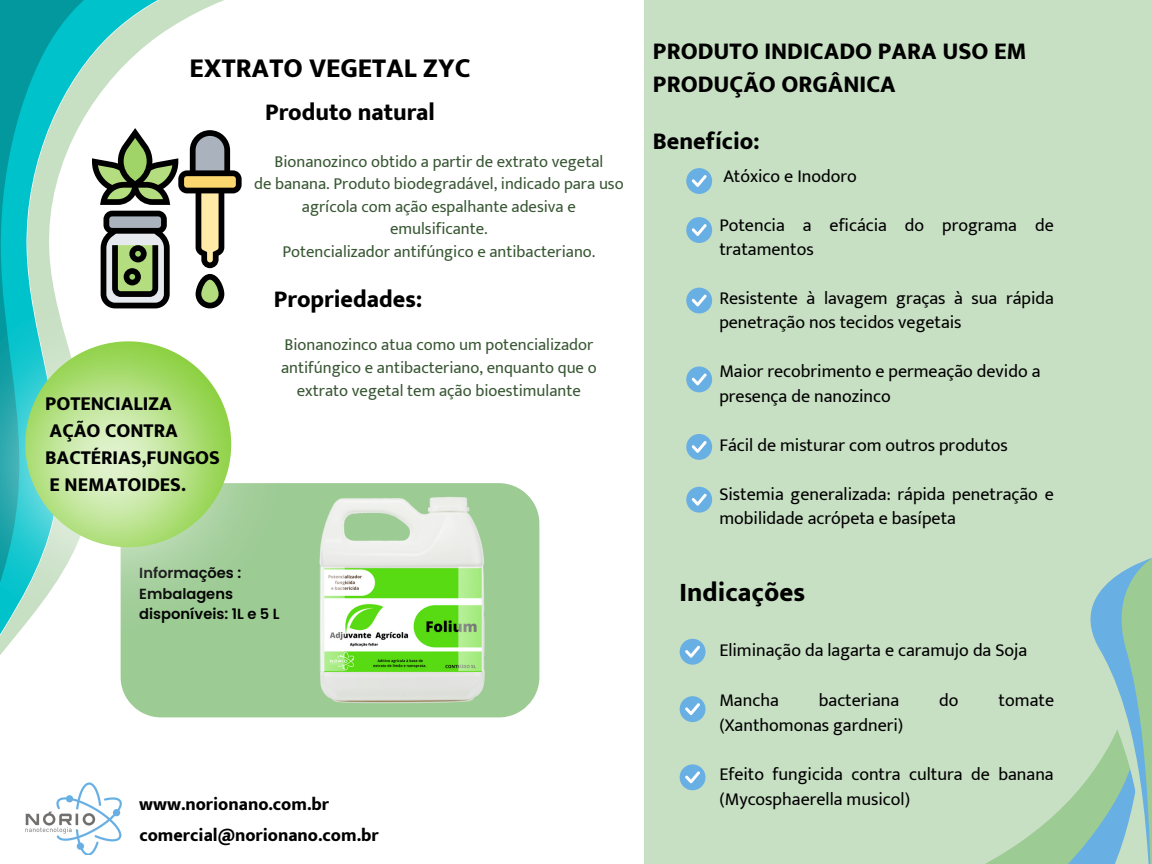
<style>
.page{position:relative;width:1152px;height:864px;background:#fff}
.page>*{position:absolute;margin:0;border:0;box-sizing:border-box;transform-origin:0 0}
.t1{font:800 27.3px "Mukta Mahee";color:#000}
.t2{font:800 26.7px "Mukta Mahee";color:#000}
.t3{font:800 24px "Mukta Mahee";color:#000}
.t4{font:800 19.65px "Mukta Mahee";color:#000}
.t5{font:18px/24.5px "Mukta";color:#000}
.t6{font:800 18px "Mukta Mahee";color:#000}
.t7{font:16.65px "Mukta";color:#385733}
.t8{font:600 14.7px/20.2px "Poppins";color:#000}
</style>
<div class="page">
<svg style="left:105px;top:0;width:84px;height:718px"></svg>
<svg style="left:0;top:0;width:105px;height:655px"></svg>
<img style="left:25px;top:782px;width:97px;height:72px">
<div style="left:644px;top:0;width:508px;height:864px;background:#c7dfc3"></div>
<div style="left:686px;top:168px;width:26px;height:26px;background:#68afe3;border-radius:50%"></div>
<svg style="left:692px;top:175px;width:15px;height:12px"></svg>
<div style="left:686px;top:217px;width:26px;height:26px;background:#68afe3;border-radius:50%"></div>
<svg style="left:692px;top:224px;width:15px;height:12px"></svg>
<div style="left:686px;top:288px;width:26px;height:25px;background:#68afe3;border-radius:50%"></div>
<svg style="left:692px;top:295px;width:15px;height:11px"></svg>
<div style="left:686px;top:367px;width:26px;height:25px;background:#68afe3;border-radius:50%"></div>
<svg style="left:692px;top:373px;width:15px;height:12px"></svg>
<div style="left:686px;top:434px;width:26px;height:26px;background:#68afe3;border-radius:50%"></div>
<svg style="left:692px;top:441px;width:15px;height:12px"></svg>
<div style="left:686px;top:487px;width:26px;height:26px;background:#68afe3;border-radius:50%"></div>
<svg style="left:692px;top:494px;width:15px;height:12px"></svg>
<div style="left:680px;top:639px;width:26px;height:26px;background:#68afe3;border-radius:50%"></div>
<svg style="left:685px;top:646px;width:15px;height:12px"></svg>
<div style="left:680px;top:696px;width:26px;height:26px;background:#68afe3;border-radius:50%"></div>
<svg style="left:685px;top:703px;width:15px;height:12px"></svg>
<div style="left:680px;top:764px;width:26px;height:26px;background:#68afe3;border-radius:50%"></div>
<svg style="left:685px;top:771px;width:15px;height:12px"></svg>
<div style="left:121px;top:483px;width:418px;height:234px;background:#9dcb94;border-radius:40px"></div>
<svg style="left:985px;top:558px;width:167px;height:306px"></svg>
<img style="left:0;top:295px;width:279px;height:332px">
<svg style="left:92px;top:128px;width:150px;height:180px"></svg>
<img style="left:319px;top:497px;width:166px;height:207px">
<p class="t1" style="left:190px;top:52px;width:282px">EXTRATO VEGETAL ZYC</p>
<p class="t3" style="left:265px;top:98px;width:171px">Produto natural</p>
<p class="t7" style="left:274px;top:151px;width:330px">Bionanozinco obtido a partir de extrato vegetal</p>
<p class="t7" style="left:254px;top:174px;width:371px">de banana. Produto biodegradável, indicado para uso</p>
<p class="t7" style="left:302px;top:196px;width:275px">agrícola com ação espalhante adesiva e</p>
<p class="t7" style="left:390px;top:219px;width:99px">emulsificante.</p>
<p class="t7" style="left:282px;top:241px;width:314px">Potencializador antifúngico e antibacteriano.</p>
<p class="t4" style="left:45px;top:391px;width:128px">POTENCIALIZA</p>
<p class="t4" style="left:50px;top:418px;width:130px">AÇÃO CONTRA</p>
<p class="t4" style="left:45px;top:445px;width:176px">BACTÉRIAS,FUNGOS</p>
<p class="t4" style="left:50px;top:472px;width:138px">E NEMATOIDES.</p>
<p class="t3" style="left:274px;top:284px;width:150px">Propriedades:</p>
<p class="t7" style="left:285px;top:335px;width:310px">Bionanozinco atua como um potencializador</p>
<p class="t7" style="left:281px;top:358px;width:317px">antifúngico e antibacteriano, enquanto que o</p>
<p class="t7" style="left:297px;top:381px;width:285px">extrato vegetal tem ação bioestimulante</p>
<p class="t8" style="left:139px;top:563px;width:104px">Informações :</p>
<p class="t8" style="left:139px;top:583px;width:142px">Embalagens disponíveis: 1L e 5 L</p>
<p class="t6" style="left:139px;top:793px;width:191px">www.norionano.com.br</p>
<p class="t6" style="left:139px;top:824px;width:241px">comercial@norionano.com.br</p>
<p class="t3" style="left:653px;top:37px;width:375px">PRODUTO INDICADO PARA USO EM</p>
<p class="t3" style="left:653px;top:70px;width:244px">PRODUÇÃO ORGÂNICA</p>
<p class="t3" style="left:653px;top:127px;width:108px">Benefício:</p>
<p class="t5" style="left:723px;top:163px;width:135px">Atóxico e Inodoro</p>
<p class="t5" style="left:719px;top:212px;width:336px">Potencia a eficácia do programa de tratamentos</p>
<p class="t5" style="left:719px;top:286px;width:336px">Resistente à lavagem graças à sua rápida penetração nos tecidos vegetais</p>
<p class="t5" style="left:719px;top:359px;width:323px">Maior recobrimento e permeação devido a</p>
<p class="t5" style="left:719px;top:383px;width:173px">presença de nanozinco</p>
<p class="t5" style="left:719px;top:432px;width:290px">Fácil de misturar com outros produtos</p>
<p class="t5" style="left:719px;top:481px;width:336px">Sistemia generalizada: rápida penetração e mobilidade acrópeta e basípeta</p>
<p class="t2" style="left:680px;top:576px;width:127px">Indicações</p>
<p class="t5" style="left:719px;top:638px;width:310px">Eliminação da lagarta e caramujo da Soja</p>
<p class="t5" style="left:719px;top:687px;width:61px">Mancha</p>
<p class="t5" style="left:819px;top:687px;width:82px">bacteriana</p>
<p class="t5" style="left:939px;top:687px;width:21px">do</p>
<p class="t5" style="left:999px;top:687px;width:57px">tomate</p>
<p class="t5" style="left:719px;top:712px;width:185px">(Xanthomonas gardneri)</p>
<p class="t5" style="left:719px;top:762px;width:336px">Efeito fungicida contra cultura de banana (Mycosphaerella musicol)</p>
</div>
